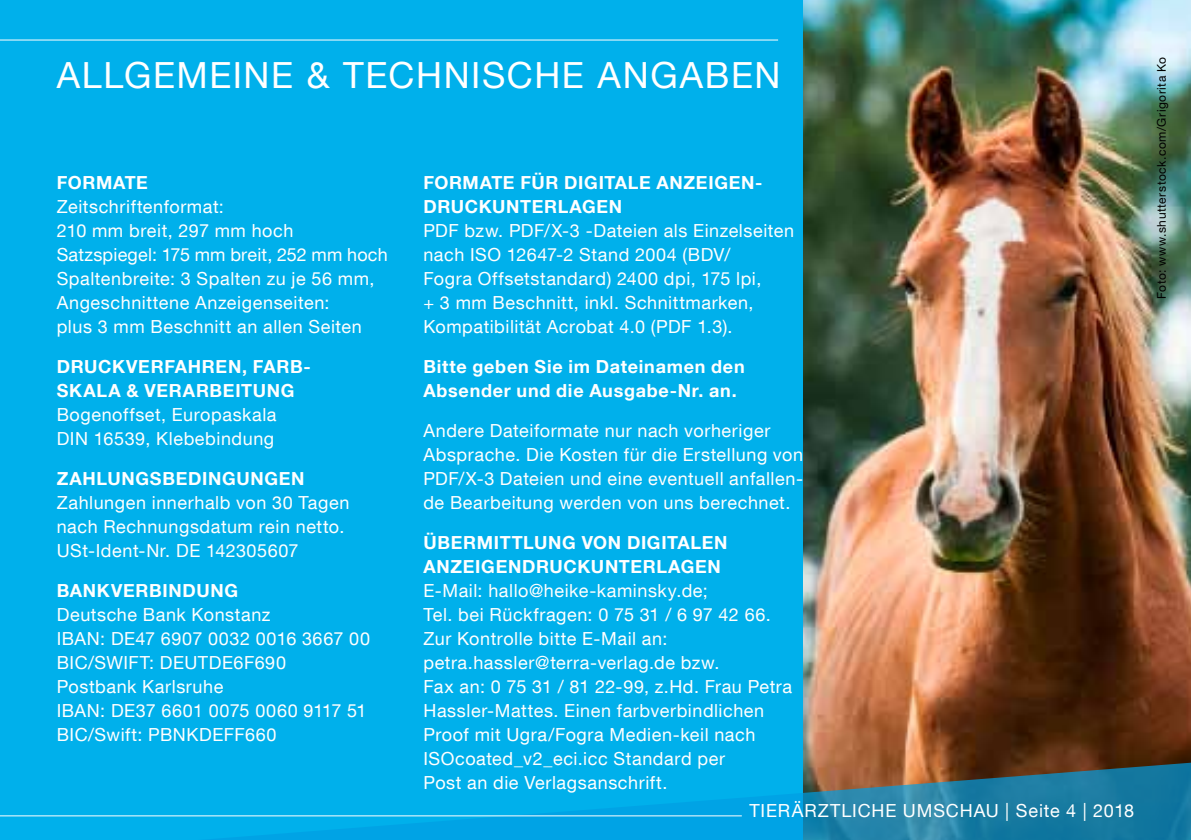
<style>
.page{position:relative;width:1191px;height:840px;background:#fff}
.page>*{position:absolute;margin:0;border:0;box-sizing:border-box;transform-origin:0 0}
.t1{font:36px "Helvetica Neue LT Com";color:#fff}
.t2{font:18px/24px "Helvetica Neue LT Com";letter-spacing:.03em;color:#fff}
.t3{font:700 18px/24px "Helvetica Neue LT Com";letter-spacing:.035em;color:#fff}
.t4{font:12px "Helvetica Neue LT Com";letter-spacing:.045em;color:#000}
</style>
<div class="page">
<div style="left:0;top:0;width:1191px;height:839px;background:#00b0eb"></div>
<img style="left:803px;top:0;width:388px;height:748px">
<svg style="left:0;top:748px;width:1191px;height:91px"></svg>
<hr style="left:0;top:40px;width:778px;height:1px;background:#fff">
<hr style="left:0;top:815px;width:742px;height:1px;background:#fff">
<h1 class="t1" style="left:57px;top:53px;width:50px">Allgemeine</h1>
<h1 class="t1" style="left:307px;top:53px;width:84px">&amp; Technische</h1>
<h1 class="t1" style="left:597px;top:53px;width:52px">Angaben</h1>
<p class="t3" style="left:57px;top:170px;width:93px">FORMATE</p>
<p class="t2" style="left:57px;top:194px;width:332px">Zeitschriftenformat:<br>210 mm breit, 297 mm hoch<br>Satzspiegel: 175 mm breit, 252 mm hoch<br>Spaltenbreite: 3 Spalten zu je 56 mm,<br>Angeschnittene Anzeigenseiten:<br>plus 3 mm Beschnitt an allen Seiten</p>
<p class="t3" style="left:57px;top:354px;width:256px">DRUCKVERFAHREN, FARB-<br>SKALA &amp; VERARBEITUNG</p>
<p class="t2" style="left:57px;top:402px;width:221px">Bogenoffset, Europaskala<br>DIN 16539, Klebebindung</p>
<p class="t3" style="left:57px;top:466px;width:249px">ZAHLUNGSBEDINGUNGEN</p>
<p class="t2" style="left:57px;top:490px;width:294px">Zahlungen innerhalb von 30 Tagen nach Rechnungsdatum rein netto.<br>USt-Ident-Nr. DE 142305607</p>
<p class="t3" style="left:57px;top:578px;width:180px">BANKVERBINDUNG</p>
<p class="t2" style="left:57px;top:602px;width:315px">Deutsche Bank Konstanz<br>IBAN: DE47 6907 0032 0016 3667 00<br>BIC/SWIFT: DEUTDE6F690<br>Postbank Karlsruhe<br>IBAN: DE37 6601 0075 0060 9117 51<br>BIC/Swift: PBNKDEFF660</p>
<p class="t3" style="left:423px;top:170px;width:341px">FORMATE FÜR DIGITALE ANZEIGEN-<br>DRUCKUNTERLAGEN</p>
<p class="t2" style="left:423px;top:218px;width:372px">PDF bzw. PDF/X-3 -Dateien als Einzelseiten nach ISO 12647-2 Stand 2004 (BDV/<br>Fogra Offsetstandard) 2400 dpi, 175 lpi,<br>+ 3 mm Beschnitt, inkl. Schnittmarken, Kompatibilität Acrobat 4.0 (PDF 1.3).</p>
<p class="t3" style="left:423px;top:354px;width:323px">BITTE GEBEN SIE IM DATEINAMEN DEN<br>ABSENDER UND DIE AUSGABE-NR. AN.</p>
<p class="t2" style="left:423px;top:418px;width:381px">Andere Dateiformate nur nach vorheriger Absprache. Die Kosten für die Erstellung von PDF/X-3 Dateien und eine eventuell anfallen&shy;de Bearbeitung werden von uns berechnet.</p>
<p class="t3" style="left:423px;top:530px;width:306px">ÜBERMITTLUNG VON DIGITALEN<br>ANZEIGENDRUCKUNTERLAGEN</p>
<p class="t2" style="left:423px;top:578px;width:370px">E-Mail: hallo@heike-kaminsky.de;<br>Tel. bei Rückfragen: 0 75 31 / 6 97 42 66.<br>Zur Kontrolle bitte E-Mail an: petra.hassler@terra-verlag.de bzw.<br>Fax an: 0 75 31 / 81 22-99, z.Hd. Frau Petra Hassler-Mattes. Einen farbverbindlichen Proof mit Ugra/Fogra Medien-keil nach ISOcoated_v2_eci.icc Standard per<br>Post an die Verlagsanschrift.</p>
<p class="t2" style="left:749px;top:797px;width:13px">tierärztliche</p>
<p class="t2" style="left:903px;top:797px;width:29px">Umschau</p>
<p class="t2" style="left:1005px;top:797px;width:130px">| Seite 4 | 2018</p>
<p class="t4" style="left:1154px;top:298px;width:243px;rotate:-90deg">Foto: www.shutterstock.com/Grigorita Ko</p>
</div>
